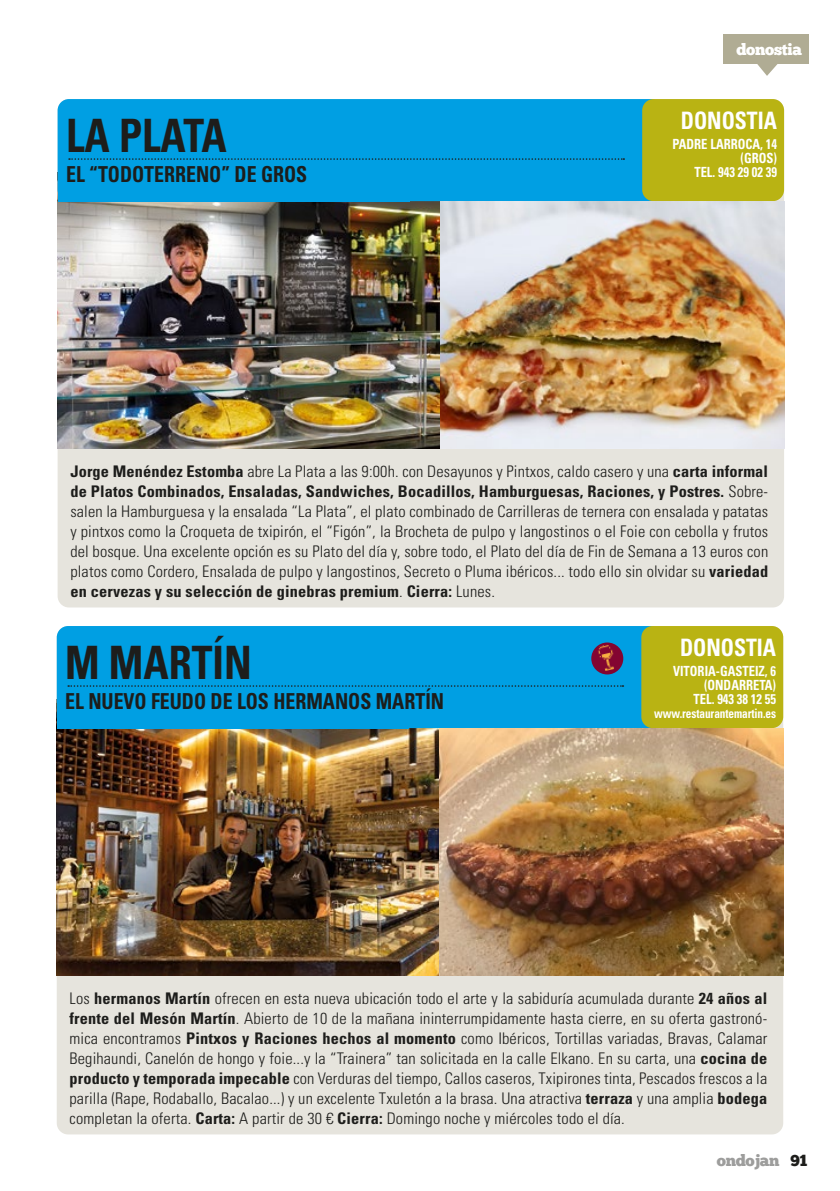
<style>
.page{position:relative;width:840px;height:1191px;background:#fff}
.page>*{position:absolute;margin:0;border:0;box-sizing:border-box;transform-origin:0 0}
.t1{font:700 condensed 46px "Univers";color:#1d1d1b;scale:.9 1}
.t2{font:700 condensed 24px "Univers";color:#fff;scale:.9 1}
.t3{font:700 condensed 22px "Univers";color:#1d1d1b;scale:.9 1}
.t4{font:300 condensed 16px/20px "Univers";letter-spacing:.01em;color:#1d1d1b;text-align:justify}
.t5{font:16px "Chunk Five Ex";letter-spacing:-.02em;color:#9d9d9c}
.t6{font:16px "Chunk Five Ex";letter-spacing:-.02em;color:#fff}
.t7{font:700 condensed 14px/14px "Univers";color:#fff;text-align:right;scale:.9 1}
.t8{font:700 condensed 13px "Univers";letter-spacing:-.01em;color:#fff;scale:.87 1}
.s1{font-weight:700}
.s2{color:#1d1d1b}
</style>
<div class="page">
<div style="left:58px;top:99px;width:725px;height:508px;background:#e6e4dd;border-radius:11px"></div>
<img style="left:58px;top:201px;width:382px;height:247px">
<div style="left:58px;top:99px;width:603px;height:102px;background:#009fe3;border-radius:11px"></div>
<div style="left:58px;top:150px;width:351px;height:51px;background:#009fe3"></div>
<div style="left:641px;top:99px;width:142px;height:102px;background:#b9b313;border-radius:11px"></div>
<svg style="left:69px;top:158px;width:555px;height:2px"></svg>
<img style="left:440px;top:201px;width:343px;height:248px">
<div style="left:57px;top:626px;width:725px;height:508px;background:#e6e4dd;border-radius:11px"></div>
<img style="left:57px;top:728px;width:382px;height:248px">
<div style="left:57px;top:626px;width:603px;height:102px;background:#009fe3;border-radius:11px"></div>
<div style="left:57px;top:677px;width:351px;height:51px;background:#009fe3"></div>
<div style="left:641px;top:626px;width:141px;height:102px;background:#b9b313;border-radius:11px"></div>
<svg style="left:68px;top:685px;width:555px;height:2px"></svg>
<img style="left:439px;top:728px;width:343px;height:248px">
<svg style="left:591px;top:642px;width:32px;height:32px"></svg>
<img style="left:594px;top:645px;width:28px;height:27px">
<svg style="left:757px;top:64px;width:20px;height:12px"></svg>
<div style="left:722px;top:34px;width:86px;height:30px;background:#b0ac94"></div>
<h1 class="t1" style="left:66px;top:108px;width:180px">LA PLATA</h1>
<h3 class="t3" style="left:66px;top:161px;width:269px">EL “TODOTERRENO” DE GROS</h3>
<p class="t6" style="left:736px;top:37px;width:67px">donostia</p>
<h2 class="t2" style="left:680px;top:106px;width:108px">DONOSTIA</h2>
<p class="t7" style="left:672px;top:137px;width:117px">PADRE LARROCA, 14 (GROS)<br>TEL. 943 29 02 39</p>
<p class="t4" style="left:70px;top:461px;width:699px"><span class="s1">Jorge Menéndez Estomba</span> abre La Plata a las 9:00h. con Desayunos y Pintxos, caldo casero y una <span class="s1">carta informal de Platos Combinados, Ensaladas, Sandwiches, Bocadillos, Hamburguesas, Raciones, y Postres.</span> Sobre&shy;salen la Hamburguesa y la ensalada “La Plata”, el plato combinado de Carrilleras de ternera con ensalada y patatas y pintxos como la Croqueta de txipirón, el “Figón”, la Brocheta de pulpo y langostinos o el Foie con cebolla y frutos del bosque. Una excelente opción es su Plato del día y, sobre todo, el Plato del día de Fin de Semana a 13 euros con platos como Cordero, Ensalada de pulpo y langostinos, Secreto o Pluma ibéricos... todo ello sin olvidar su <span class="s1">variedad en cervezas y su selección de ginebras premium</span>. <span class="s1">Cierra:</span> Lunes.</p>
<h1 class="t1" style="left:65px;top:635px;width:209px">M MARTÍN</h1>
<h3 class="t3" style="left:65px;top:687px;width:422px">EL NUEVO FEUDO DE LOS HERMANOS MARTÍN</h3>
<h2 class="t2" style="left:679px;top:633px;width:108px">DONOSTIA</h2>
<p class="t7" style="left:672px;top:664px;width:116px">VITORIA-GASTEIZ, 6 (ONDARRETA)<br>TEL. 943 38 12 55</p>
<p class="t8" style="left:653px;top:705px;width:142px">www.restaurantemartin.es</p>
<p class="t4" style="left:69px;top:988px;width:699px">Los <span class="s1">hermanos Martín</span> ofrecen en esta nueva ubicación todo el arte y la sabiduría acumulada durante <span class="s1">24 años al frente del Mesón Martín</span>. Abierto de 10 de la mañana ininterrumpidamente hasta cierre, en su oferta gastronó&shy;mica encontramos <span class="s1">Pintxos y Raciones hechos al momento</span> como Ibéricos, Tortillas variadas, Bravas, Calamar Begihaundi, Canelón de hongo y foie...y la “Trainera” tan solicitada en la calle Elkano. En su carta, una <span class="s1">cocina de producto y temporada impecable</span> con Verduras del tiempo, Callos caseros, Txipirones tinta, Pescados frescos a la parilla (Rape, Rodaballo, Bacalao...) y un excelente Txuletón a la brasa. Una atractiva <span class="s1">terraza</span> y una amplia <span class="s1">bodega </span>completan la oferta. <span class="s1">Carta:</span> A partir de 30 € <span class="s1">Cierra:</span> Domingo noche y miércoles todo el día.</p>
<p class="t5" style="left:716px;top:1148px;width:92px">ondojan <span class="s2">91</span></p>
</div>
